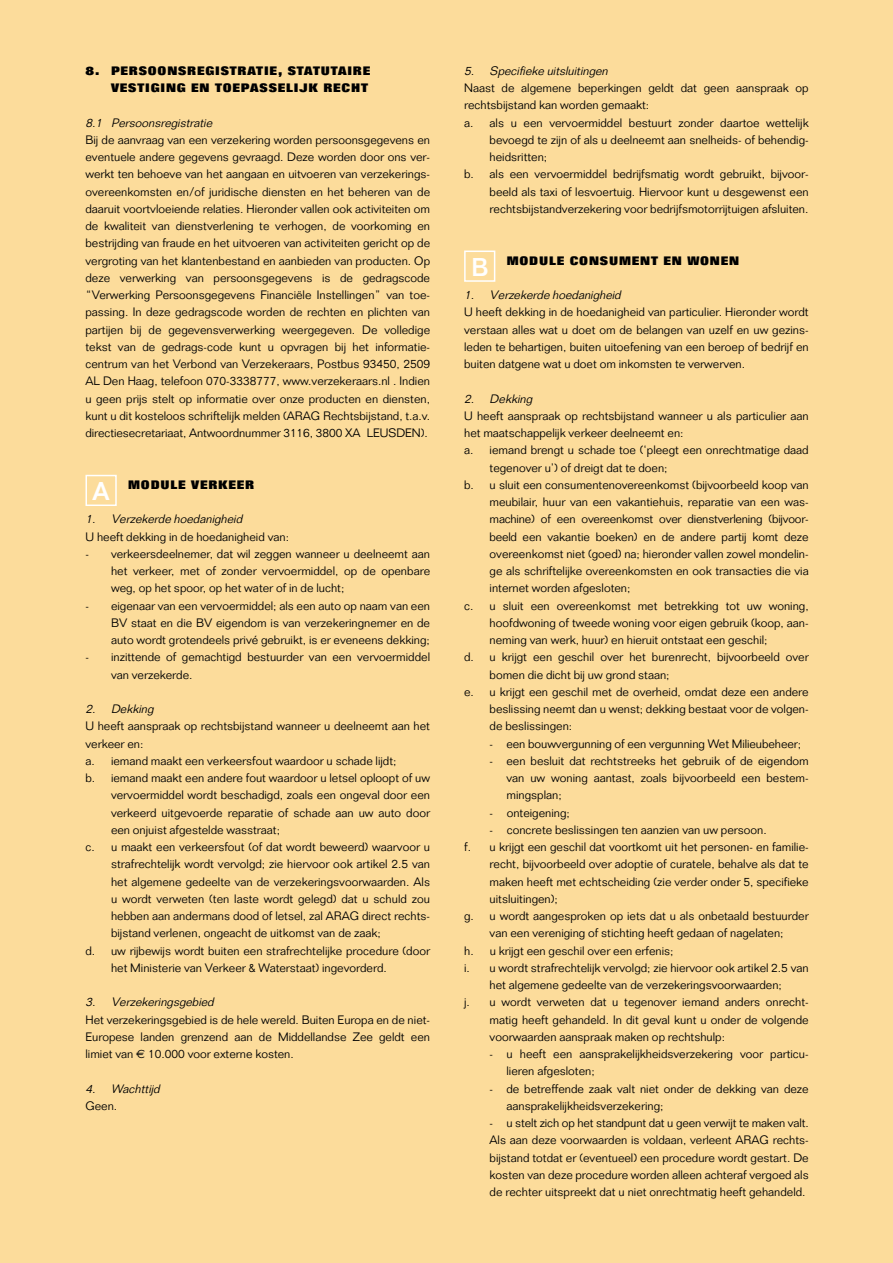
<style>
.page{position:relative;width:893px;height:1263px;background:#fff}
.page>*{position:absolute;margin:0;border:0;box-sizing:border-box;transform-origin:0 0}
.t1{font:500 25.2px "Folio";color:#fff}
.t2{font:300 12px/17.2px "Folio";color:#000;text-align:justify}
.t3{font:italic 300 12px "Folio";color:#000}
.t4{font:800 12px/17.2px "Folio";letter-spacing:.07em;color:#000;text-align:right}
.s1{font-family:"Euro Sans";font-weight:400}
</style>
<div class="page">
<div style="left:0;top:0;width:892px;height:1263px;background:#fcdc9b"></div>
<div style="left:85px;top:475px;width:32px;height:31px;border:2px solid #fff"></div>
<div style="left:464px;top:251px;width:31px;height:31px;border:2px solid #fff"></div>
<p class="t4" style="left:85px;top:63px;width:286px">8. PERSOONSREGISTRATIE, STATUTAIRE<br>VESTIGING EN TOEPASSELIJK RECHT</p>
<p class="t3" style="left:85px;top:118px;width:131px">8.1 Persoonsregistratie</p>
<p class="t2" style="left:85px;top:132px;width:346px">Bij de aanvraag van een verzekering worden persoonsgegevens en eventuele andere gegevens gevraagd. Deze worden door ons ver&shy;werkt ten behoeve van het aangaan en uitvoeren van verzekerings&shy;overeenkomsten en/of juridische diensten en het beheren van de daaruit voortvloeiende relaties. Hieronder vallen ook activiteiten om de kwaliteit van dienstverlening te verhogen, de voorkoming en bestrijding van fraude en het uitvoeren van activiteiten gericht op de vergroting van het klantenbestand en aanbieden van producten. Op deze verwerking van persoonsgegevens is de gedragscode “Verwerking Persoonsgegevens Financiële Instellingen” van toe&shy;passing. In deze gedragscode worden de rechten en plichten van partijen bij de gegevensverwerking weergegeven. De volledige tekst van de gedrags-code kunt u opvragen bij het informatie&shy;centrum van het Verbond van Verzekeraars, Postbus 93450, 2509<br>AL Den Haag, telefoon 070-3338777, www.verzekeraars.nl . Indien u geen prijs stelt op informatie over onze producten en diensten, kunt u dit kosteloos schriftelijk melden (ARAG Rechtsbijstand, t.a.v. directiesecretariaat, Antwoordnummer 3116, 3800 XA LEUSDEN).</p>
<p class="t4" style="left:128px;top:477px;width:128px">MODULE VERKEER</p>
<p class="t3" style="left:85px;top:515px;width:161px">1. Verzekerde hoedanigheid</p>
<p class="t2" style="left:85px;top:529px;width:205px">U heeft dekking in de hoedanigheid van:</p>
<p class="t2" style="left:111px;top:546px;width:320px;text-indent:-26px">- verkeersdeelnemer, dat wil zeggen wanneer u deelneemt aan het verkeer, met of zonder vervoermiddel, op de openbare weg, op het spoor, op het water of in de lucht;</p>
<p class="t2" style="left:111px;top:598px;width:320px;text-indent:-26px">- eigenaar van een vervoermiddel; als een auto op naam van een BV staat en die BV eigendom is van verzekeringnemer en de auto wordt grotendeels privé gebruikt, is er eveneens dekking;</p>
<p class="t2" style="left:111px;top:650px;width:320px;text-indent:-26px">- inzittende of gemachtigd bestuurder van een vervoermiddel van verzekerde.</p>
<p class="t3" style="left:85px;top:704px;width:72px">2. Dekking</p>
<p class="t2" style="left:85px;top:719px;width:346px">U heeft aanspraak op rechtsbijstand wanneer u deelneemt aan het</p>
<p class="t2" style="left:85px;top:736px;width:59px">verkeer en:</p>
<p class="t2" style="left:85px;top:753px;width:312px">a. iemand maakt een verkeersfout waardoor u schade lijdt;</p>
<p class="t2" style="left:85px;top:771px;width:346px">b. iemand maakt een andere fout waardoor u letsel oploopt of uw</p>
<p class="t2" style="left:111px;top:788px;width:320px">vervoermiddel wordt beschadigd, zoals een ongeval door een</p>
<p class="t2" style="left:111px;top:805px;width:320px">verkeerd uitgevoerde reparatie of schade aan uw auto door</p>
<p class="t2" style="left:111px;top:822px;width:170px">een onjuist afgestelde wasstraat;</p>
<p class="t2" style="left:85px;top:840px;width:346px">c. u maakt een verkeersfout (of dat wordt beweerd) waarvoor u</p>
<p class="t2" style="left:111px;top:857px;width:320px">strafrechtelijk wordt vervolgd; zie hiervoor ook artikel 2.5 van</p>
<p class="t2" style="left:111px;top:874px;width:320px">het algemene gedeelte van de verzekeringsvoorwaarden. Als</p>
<p class="t2" style="left:111px;top:891px;width:320px">u wordt verweten (ten laste wordt gelegd) dat u schuld zou</p>
<p class="t2" style="left:111px;top:909px;width:320px">hebben aan andermans dood of letsel, zal ARAG direct rechts-</p>
<p class="t2" style="left:111px;top:926px;width:271px">bijstand verlenen, ongeacht de uitkomst van de zaak;</p>
<p class="t2" style="left:85px;top:943px;width:346px">d. uw rijbewijs wordt buiten een strafrechtelijke procedure (door</p>
<p class="t2" style="left:111px;top:960px;width:277px">het Ministerie van Verkeer &amp; Waterstaat) ingevorderd.</p>
<p class="t3" style="left:85px;top:998px;width:132px">3. Verzekeringsgebied</p>
<p class="t2" style="left:85px;top:1012px;width:346px">Het verzekeringsgebied is de hele wereld. Buiten Europa en de niet-Europese landen grenzend aan de Middellandse Zee geldt een limiet van <span class="s1">€</span> 10.000 voor externe kosten.</p>
<p class="t3" style="left:85px;top:1084px;width:78px">4. Wachttijd</p>
<p class="t2" style="left:85px;top:1098px;width:33px">Geen.</p>
<h1 class="t1" style="left:93px;top:482px;width:18px">A</h1>
<p class="t3" style="left:464px;top:66px;width:148px">5. Specifieke uitsluitingen</p>
<p class="t2" style="left:464px;top:81px;width:346px">Naast de algemene beperkingen geldt dat geen aanspraak op</p>
<p class="t2" style="left:464px;top:98px;width:186px">rechtsbijstand kan worden gemaakt:</p>
<p class="t2" style="left:464px;top:115px;width:346px">a. als u een vervoermiddel bestuurt zonder daartoe wettelijk</p>
<p class="t2" style="left:489px;top:132px;width:320px">bevoegd te zijn of als u deelneemt aan snelheids- of behendig-</p>
<p class="t2" style="left:489px;top:150px;width:59px">heidsritten;</p>
<p class="t2" style="left:464px;top:167px;width:346px">b. als een vervoermiddel bedrijfsmatig wordt gebruikt, bijvoor-</p>
<p class="t2" style="left:489px;top:184px;width:320px">beeld als taxi of lesvoertuig. Hiervoor kunt u desgewenst een</p>
<p class="t2" style="left:489px;top:201px;width:320px">rechtsbijstandverzekering voor bedrijfsmotorrijtuigen afsluiten.</p>
<p class="t4" style="left:506px;top:253px;width:234px">MODULE CONSUMENT EN WONEN</p>
<p class="t3" style="left:464px;top:290px;width:161px">1. Verzekerde hoedanigheid</p>
<p class="t2" style="left:464px;top:305px;width:346px">U heeft dekking in de hoedanigheid van particulier. Hieronder wordt verstaan alles wat u doet om de belangen van uzelf en uw gezins&shy;leden te behartigen, buiten uitoefening van een beroep of bedrijf en buiten datgene wat u doet om inkomsten te verwerven.</p>
<p class="t3" style="left:464px;top:394px;width:72px">2. Dekking</p>
<p class="t2" style="left:464px;top:408px;width:346px">U heeft aanspraak op rechtsbijstand wanneer u als particulier aan</p>
<p class="t2" style="left:464px;top:426px;width:221px">het maatschappelijk verkeer deelneemt en:</p>
<p class="t2" style="left:464px;top:443px;width:346px">a. iemand brengt u schade toe (‘pleegt een onrechtmatige daad</p>
<p class="t2" style="left:489px;top:460px;width:179px">tegenover u’) of dreigt dat te doen;</p>
<p class="t2" style="left:464px;top:477px;width:346px">b. u sluit een consumentenovereenkomst (bijvoorbeeld koop van</p>
<p class="t2" style="left:489px;top:495px;width:320px">meubilair, huur van een vakantiehuis, reparatie van een was-</p>
<p class="t2" style="left:489px;top:512px;width:320px">machine) of een overeenkomst over dienstverlening (bijvoor-</p>
<p class="t2" style="left:489px;top:529px;width:320px">beeld een vakantie boeken) en de andere partij komt deze</p>
<p class="t2" style="left:489px;top:546px;width:320px">overeenkomst niet (goed) na; hieronder vallen zowel mondelin-</p>
<p class="t2" style="left:489px;top:564px;width:320px">ge als schriftelijke overeenkomsten en ook transacties die via</p>
<p class="t2" style="left:489px;top:581px;width:142px">internet worden afgesloten;</p>
<p class="t2" style="left:464px;top:598px;width:346px">c. u sluit een overeenkomst met betrekking tot uw woning,</p>
<p class="t2" style="left:489px;top:615px;width:320px">hoofdwoning of tweede woning voor eigen gebruik (koop, aan-</p>
<p class="t2" style="left:489px;top:633px;width:279px">neming van werk, huur) en hieruit ontstaat een geschil;</p>
<p class="t2" style="left:464px;top:650px;width:346px">d. u krijgt een geschil over het burenrecht, bijvoorbeeld over</p>
<p class="t2" style="left:489px;top:667px;width:181px">bomen die dicht bij uw grond staan;</p>
<p class="t2" style="left:464px;top:684px;width:346px">e. u krijgt een geschil met de overheid, omdat deze een andere</p>
<p class="t2" style="left:489px;top:702px;width:320px">beslissing neemt dan u wenst; dekking bestaat voor de volgen-</p>
<p class="t2" style="left:489px;top:719px;width:84px">de beslissingen:</p>
<p class="t2" style="left:489px;top:736px;width:313px">- een bouwvergunning of een vergunning Wet Milieubeheer;</p>
<p class="t2" style="left:506px;top:753px;width:304px;text-indent:-17px">- een besluit dat rechtstreeks het gebruik of de eigendom van uw woning aantast, zoals bijvoorbeeld een bestem&shy;mingsplan;</p>
<p class="t2" style="left:489px;top:805px;width:82px">- onteigening;</p>
<p class="t2" style="left:489px;top:822px;width:278px">- concrete beslissingen ten aanzien van uw persoon.</p>
<p class="t2" style="left:464px;top:840px;width:346px">f. u krijgt een geschil dat voortkomt uit het personen- en familie-</p>
<p class="t2" style="left:489px;top:857px;width:320px">recht, bijvoorbeeld over adoptie of curatele, behalve als dat te</p>
<p class="t2" style="left:489px;top:874px;width:320px">maken heeft met echtscheiding (zie verder onder 5, specifieke</p>
<p class="t2" style="left:489px;top:891px;width:70px">uitsluitingen);</p>
<p class="t2" style="left:464px;top:909px;width:346px">g. u wordt aangesproken op iets dat u als onbetaald bestuurder</p>
<p class="t2" style="left:489px;top:926px;width:295px">van een vereniging of stichting heeft gedaan of nagelaten;</p>
<p class="t2" style="left:464px;top:943px;width:211px">h. u krijgt een geschil over een erfenis;</p>
<p class="t2" style="left:464px;top:960px;width:346px">i. u wordt strafrechtelijk vervolgd; zie hiervoor ook artikel 2.5 van</p>
<p class="t2" style="left:489px;top:978px;width:294px">het algemene gedeelte van de verzekeringsvoorwaarden;</p>
<p class="t2" style="left:464px;top:995px;width:346px">j. u wordt verweten dat u tegenover iemand anders onrecht-</p>
<p class="t2" style="left:489px;top:1012px;width:320px">matig heeft gehandeld. In dit geval kunt u onder de volgende</p>
<p class="t2" style="left:489px;top:1029px;width:237px">voorwaarden aanspraak maken op rechtshulp:</p>
<p class="t2" style="left:506px;top:1047px;width:304px;text-indent:-17px">- u heeft een aansprakelijkheidsverzekering voor particu&shy;lieren afgesloten;</p>
<p class="t2" style="left:506px;top:1081px;width:304px;text-indent:-17px">- de betreffende zaak valt niet onder de dekking van deze aansprakelijkheidsverzekering;</p>
<p class="t2" style="left:489px;top:1116px;width:320px">- u stelt zich op het standpunt dat u geen verwijt te maken valt.<br>Als aan deze voorwaarden is voldaan, verleent ARAG rechts&shy;bijstand totdat er (eventueel) een procedure wordt gestart. De kosten van deze procedure worden alleen achteraf vergoed als de rechter uitspreekt dat u niet onrechtmatig heeft gehandeld.</p>
<h1 class="t1" style="left:471px;top:258px;width:18px">B</h1>
</div>
